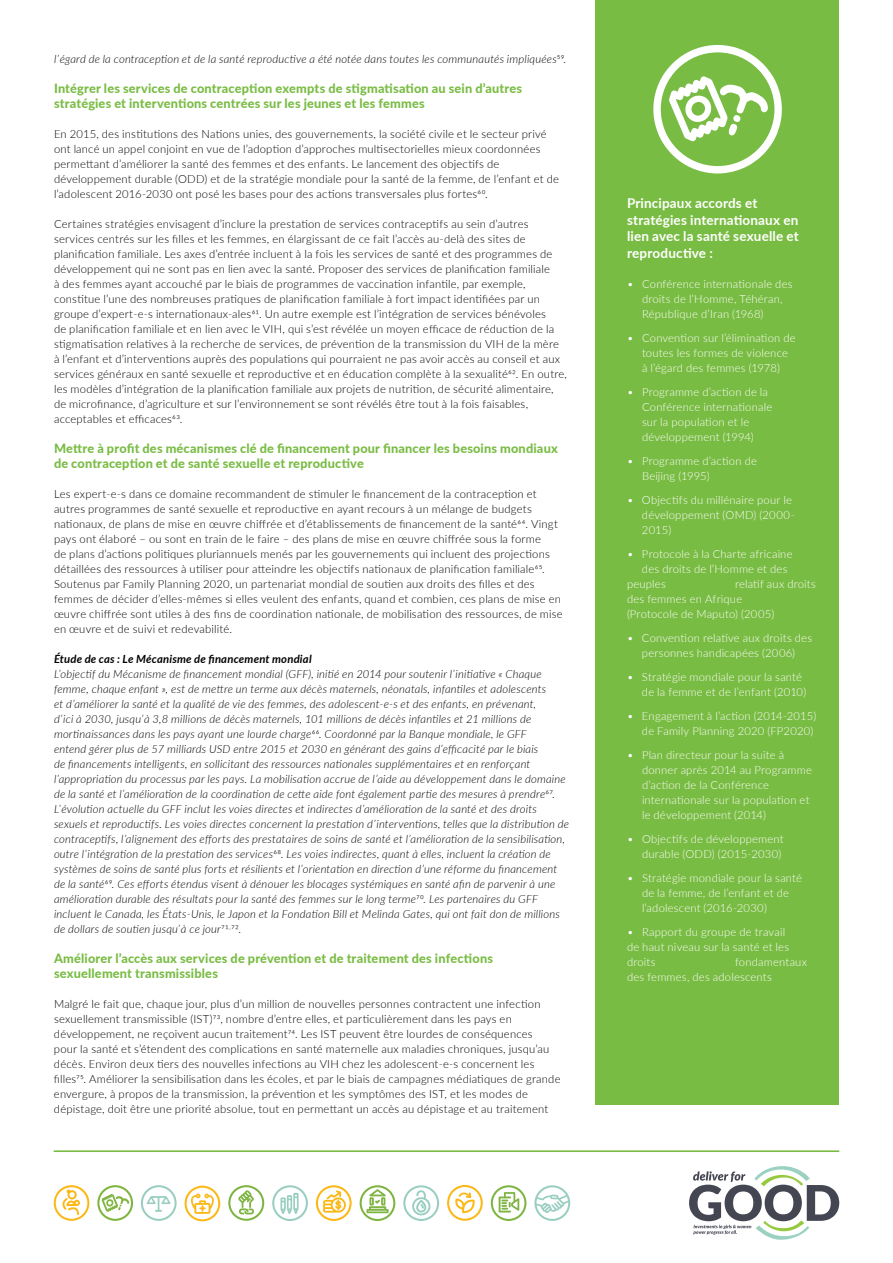
<style>
.page{position:relative;width:893px;height:1263px;background:#fff}
.page>*{position:absolute;margin:0;border:0;box-sizing:border-box;transform-origin:0 0}
.t1{font:700 13.5px/16.5px "Lato";letter-spacing:.01em;color:#fff}
.t2{font:800 12.75px/15px "Lato";letter-spacing:.015em;color:#79bc43}
.t3{font:300 11.25px/15px "Lato";letter-spacing:.015em;color:#000}
.t4{font:italic 300 11.25px/15px "Lato";letter-spacing:.015em;color:#000}
.t5{font:300 11.25px/15px "Lato";letter-spacing:.015em;color:#fff}
.t6{font:italic 700 11.25px "Lato";letter-spacing:.015em;color:#000}
.s1{font-style:normal}
</style>
<div class="page">
<hr style="left:54px;top:1150px;width:785px;height:2px;background:#79bc43">
<svg style="left:316px;top:1185px;width:36px;height:36px"></svg>
<svg style="left:272px;top:1185px;width:36px;height:36px"></svg>
<svg style="left:403px;top:1185px;width:36px;height:36px"></svg>
<svg style="left:141px;top:1185px;width:36px;height:36px"></svg>
<svg style="left:228px;top:1185px;width:36px;height:36px"></svg>
<svg style="left:97px;top:1185px;width:36px;height:36px"></svg>
<svg style="left:54px;top:1185px;width:35px;height:36px"></svg>
<svg style="left:447px;top:1185px;width:36px;height:36px"></svg>
<svg style="left:491px;top:1185px;width:35px;height:36px"></svg>
<svg style="left:360px;top:1185px;width:35px;height:36px"></svg>
<svg style="left:369px;top:1197px;width:5px;height:8px"></svg>
<svg style="left:185px;top:1186px;width:35px;height:35px"></svg>
<svg style="left:534px;top:1185px;width:36px;height:36px"></svg>
<div style="left:595px;top:0;width:244px;height:1104px;background:#79bc43"></div>
<svg style="left:689px;top:1166px;width:150px;height:74px"></svg>
<svg style="left:653px;top:45px;width:129px;height:128px"></svg>
<p class="t4" style="left:54px;top:51px;width:514px">l’égard de la contraception et de la santé reproductive a été notée dans toutes les communautés impliquées<span class="s1">59</span>.</p>
<p class="t2" style="left:54px;top:80px;width:470px">Intégrer les services de contraception exempts de stigmatisation au sein d’autres stratégies et interventions centrées sur les jeunes et les femmes</p>
<p class="t3" style="left:54px;top:126px;width:507px">En 2015, des institutions des Nations unies, des gouvernements, la société civile et le secteur privé ont lancé un appel conjoint en vue de l’adoption d’approches multisectorielles mieux coordonnées permettant d’améliorer la santé des femmes et des enfants. Le lancement des objectifs de développement durable (ODD) et de la stratégie mondiale pour la santé de la femme, de l’enfant et de l’adolescent 2016-2030 ont posé les bases pour des actions transversales plus fortes60.</p>
<p class="t3" style="left:54px;top:216px;width:515px">Certaines stratégies envisagent d’inclure la prestation de services contraceptifs au sein d’autres services centrés sur les filles et les femmes, en élargissant de ce fait l’accès au-delà des sites de planification familiale. Les axes d’entrée incluent à la fois les services de santé et des programmes de développement qui ne sont pas en lien avec la santé. Proposer des services de planification familiale<br>à des femmes ayant accouché par le biais de programmes de vaccination infantile, par exemple, constitue l’une des nombreuses pratiques de planification familiale à fort impact identifiées par un groupe d’expert-e-s internationaux-ales61. Un autre exemple est l’intégration de services bénévoles<br>de planification familiale et en lien avec le VIH, qui s’est révélée un moyen efficace de réduction de la stigmatisation relatives à la recherche de services, de prévention de la transmission du VIH de la mère à l’enfant et d’interventions auprès des populations qui pourraient ne pas avoir accès au conseil et aux services généraux en santé sexuelle et reproductive et en éducation complète à la sexualité62. En outre, les modèles d’intégration de la planification familiale aux projets de nutrition, de sécurité alimentaire, de microfinance, d’agriculture et sur l’environnement se sont révélés être tout à la fois faisables, acceptables et efficaces63.</p>
<p class="t2" style="left:54px;top:440px;width:505px">Mettre à profit des mécanismes clé de financement pour financer les besoins mondiaux de contraception et de santé sexuelle et reproductive</p>
<p class="t3" style="left:54px;top:486px;width:510px">Les expert-e-s dans ce domaine recommandent de stimuler le financement de la contraception et autres programmes de santé sexuelle et reproductive en ayant recours à un mélange de budgets nationaux, de plans de mise en œuvre chiffrée et d’établissements de financement de la santé64. Vingt pays ont élaboré – ou sont en train de le faire – des plans de mise en œuvre chiffrée sous la forme<br>de plans d’actions politiques pluriannuels menés par les gouvernements qui incluent des projections détaillées des ressources à utiliser pour atteindre les objectifs nationaux de planification familiale65.<br>Soutenus par Family Planning 2020, un partenariat mondial de soutien aux droits des filles et des femmes de décider d’elles-mêmes si elles veulent des enfants, quand et combien, ces plans de mise en œuvre chiffrée sont utiles à des fins de coordination nationale, de mobilisation des ressources, de mise en œuvre et de suivi et redevabilité.</p>
<p class="t6" style="left:54px;top:651px;width:259px">Étude de cas : Le Mécanisme de financement mondial</p>
<p class="t4" style="left:54px;top:666px;width:517px">L’objectif du Mécanisme de financement mondial (GFF), initié en 2014 pour soutenir l’initiative « Chaque femme, chaque enfant », est de mettre un terme aux décès maternels, néonatals, infantiles et adolescents<br>et d’améliorer la santé et la qualité de vie des femmes, des adolescent-e-s et des enfants, en prévenant,<br>d’ici à 2030, jusqu’à 3,8 millions de décès maternels, 101 millions de décès infantiles et 21 millions de mortinaissances dans les pays ayant une lourde charge<span class="s1">66</span>. Coordonné par la Banque mondiale, le GFF<br>entend gérer plus de 57 milliards USD entre 2015 et 2030 en générant des gains d’efficacité par le biais<br>de financements intelligents, en sollicitant des ressources nationales supplémentaires et en renforçant l’appropriation du processus par les pays. La mobilisation accrue de l’aide au développement dans le domaine de la santé et l’amélioration de la coordination de cette aide font également partie des mesures à prendre<span class="s1">67</span>.<br>L’évolution actuelle du GFF inclut les voies directes et indirectes d’amélioration de la santé et des droits sexuels et reproductifs. Les voies directes concernent la prestation d’interventions, telles que la distribution de contraceptifs, l’alignement des efforts des prestataires de soins de santé et l’amélioration de la sensibilisation, outre l’intégration de la prestation des services<span class="s1">68</span>. Les voies indirectes, quant à elles, incluent la création de systèmes de soins de santé plus forts et résilients et l’orientation en direction d’une réforme du financement de la santé<span class="s1">69</span>. Ces efforts étendus visent à dénouer les blocages systémiques en santé afin de parvenir à une amélioration durable des résultats pour la santé des femmes sur le long terme<span class="s1">70</span>. Les partenaires du GFF incluent le Canada, les États-Unis, le Japon et la Fondation Bill et Melinda Gates, qui ont fait don de millions de dollars de soutien jusqu’à ce jour<span class="s1">71,72</span>.</p>
<p class="t2" style="left:54px;top:950px;width:441px">Améliorer l’accès aux services de prévention et de traitement des infections sexuellement transmissibles</p>
<p class="t3" style="left:54px;top:996px;width:508px">Malgré le fait que, chaque jour, plus d’un million de nouvelles personnes contractent une infection sexuellement transmissible (IST)73, nombre d’entre elles, et particulièrement dans les pays en développement, ne reçoivent aucun traitement74. Les IST peuvent être lourdes de conséquences<br>pour la santé et s’étendent des complications en santé maternelle aux maladies chroniques, jusqu’au décès. Environ deux tiers des nouvelles infections au VIH chez les adolescent-e-s concernent les filles75. Améliorer la sensibilisation dans les écoles, et par le biais de campagnes médiatiques de grande envergure, à propos de la transmission, la prévention et les symptômes des IST, et les modes de dépistage, doit être une priorité absolue, tout en permettant un accès au dépistage et au traitement</p>
<p class="t1" style="left:627px;top:194px;width:173px">Principaux accords et stratégies internationaux en lien avec la santé sexuelle et reproductive :</p>
<p class="t5" style="left:642px;top:276px;width:152px;text-indent:-15px">• Conférence internationale des droits de l’Homme, Téhéran,<br>République d’Iran (1968)</p>
<p class="t5" style="left:642px;top:330px;width:155px;text-indent:-15px">• Convention sur l’élimination de toutes les formes de violence à l’égard des femmes (1978)</p>
<p class="t5" style="left:642px;top:384px;width:132px;text-indent:-15px">• Programme d’action de la<br>Conférence internationale sur la population et le développement (1994)</p>
<p class="t5" style="left:642px;top:453px;width:116px;text-indent:-15px">• Programme d’action de<br>Beijing (1995)</p>
<p class="t5" style="left:642px;top:492px;width:154px;text-indent:-15px">• Objectifs du millénaire pour le développement (OMD) (2000-<br>2015)</p>
<p class="t5" style="left:627px;top:546px;width:167px">• Protocole à la Charte africaine</p>
<p class="t5" style="left:642px;top:561px;width:147px">des droits de l’Homme et des</p>
<p class="t5" style="left:627px;top:576px;width:40px">peuples</p>
<p class="t5" style="left:627px;top:576px;width:190px;text-indent:108px">relatif aux droits des femmes en Afrique<br>(Protocole de Maputo) (2005)</p>
<p class="t5" style="left:627px;top:630px;width:187px;text-align:center">• Convention relative aux droits des personnes handicapées (2006)</p>
<p class="t5" style="left:642px;top:669px;width:166px;text-indent:-15px">• Stratégie mondiale pour la santé de la femme et de l’enfant (2010)</p>
<p class="t5" style="left:627px;top:708px;width:191px;text-align:right">• Engagement à l’action (2014-2015) de Family Planning 2020 (FP2020)</p>
<p class="t5" style="left:642px;top:747px;width:171px;text-indent:-15px">• Plan directeur pour la suite à donner après 2014 au Programme d’action de la Conférence internationale sur la population et le développement (2014)</p>
<p class="t5" style="left:627px;top:831px;width:158px;text-align:right">• Objectifs de développement durable (ODD) (2015-2030)</p>
<p class="t5" style="left:642px;top:870px;width:162px;text-indent:-15px">• Stratégie mondiale pour la santé de la femme, de l’enfant et de l’adolescent (2016-2030)</p>
<p class="t5" style="left:627px;top:924px;width:164px">• Rapport du groupe de travail de haut niveau sur la santé et les droits</p>
<p class="t5" style="left:627px;top:954px;width:181px;text-indent:108px">fondamentaux des femmes, des adolescents</p>
</div>
